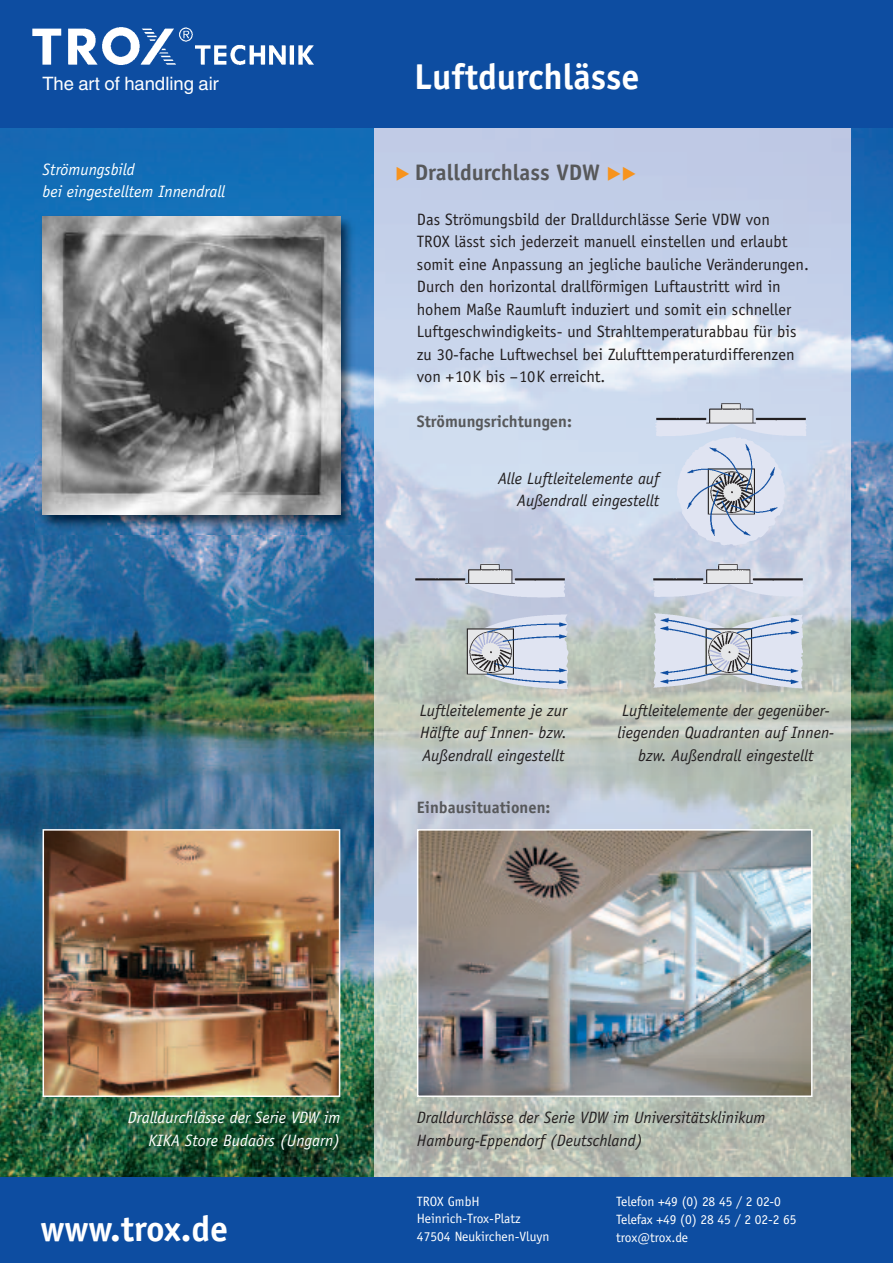
<style>
.page{position:relative;width:893px;height:1263px;background:#fff}
.page>*{position:absolute;margin:0;border:0;box-sizing:border-box;transform-origin:0 0}
.t1{font:700 36px "TROX Officina Sans";color:#fff}
.t2{font:700 22.5px "TROX Officina Sans";color:#57585a}
.t3{font:18.45px "TROX Helvetica";color:#fff}
.t4{font:16.5px/22.5px "TROX Officina Sans";color:#231f20}
.t5{font:italic 16.5px/22.5px "TROX Officina Sans";color:#231f20}
.t6{font:italic 16.5px/22.5px "TROX Officina Sans";color:#fff}
.t7{font:700 16.5px "TROX Officina Sans";color:#57585a}
.t8{font:13.5px/18px "TROX Officina Sans";letter-spacing:-.01em;color:#fff}
.s1{font-family:"European Pi Three";font-weight:400;font-size:18px;color:#f7931d}
</style>
<div class="page">
<img style="left:0;top:128px;width:892px;height:1050px">
<img style="left:374px;top:128px;width:476px;height:1050px">
<div style="left:0;top:0;width:892px;height:128px;background:#0d4da1"></div>
<div style="left:0;top:1178px;width:892px;height:85px;background:#0d4da1"></div>
<img style="left:32px;top:27px;width:282px;height:38px">
<img style="left:36px;top:210px;width:324px;height:324px">
<img style="left:43px;top:217px;width:297px;height:297px">
<img style="left:46px;top:832px;width:291px;height:262px">
<div style="left:43px;top:829px;width:297px;height:268px;border:2px solid #fff"></div>
<img style="left:420px;top:832px;width:389px;height:262px">
<div style="left:417px;top:829px;width:395px;height:268px;border:2px solid #fff"></div>
<img style="left:671px;top:448px;width:113px;height:105px">
<img style="left:648px;top:608px;width:162px;height:86px">
<img style="left:568px;top:608px;width:4px;height:88px">
<img style="left:650px;top:411px;width:165px;height:37px">
<img style="left:653px;top:401px;width:154px;height:30px">
<img style="left:412px;top:561px;width:154px;height:31px">
<img style="left:455px;top:568px;width:119px;height:40px">
<img style="left:650px;top:561px;width:154px;height:11px">
<img style="left:648px;top:572px;width:165px;height:36px">
<img style="left:472px;top:608px;width:96px;height:89px">
<img style="left:681px;top:442px;width:101px;height:102px">
<img style="left:657px;top:611px;width:143px;height:86px">
<img style="left:456px;top:622px;width:59px;height:58px">
<img style="left:701px;top:624px;width:51px;height:59px">
<p class="t3" style="left:42px;top:77px;width:178px">The art of handling air</p>
<p class="t6" style="left:43px;top:159px;width:184px">Strömungsbild<br>bei eingestelltem Innendrall</p>
<h1 class="t1" style="left:414px;top:63px;width:227px">Luftdurchlässe</h1>
<h2 class="t2" style="left:395px;top:163px;width:243px"><span class="s1">-</span> Dralldurchlass VDW <span class="s1">--</span></h2>
<p class="t4" style="left:417px;top:209px;width:393px">Das Strömungsbild der Dralldurchlässe Serie VDW von<br>TROX lässt sich jederzeit manuell einstellen und erlaubt somit eine Anpassung an jegliche bauliche Veränderungen.<br>Durch den horizontal drallförmigen Luftaustritt wird in hohem Maße Raumluft induziert und somit ein schneller Luftgeschwindigkeits- und Strahltemperaturabbau für bis zu 30-fache Luftwechsel bei Zulufttemperaturdifferenzen von +10K bis –10K erreicht.</p>
<p class="t7" style="left:417px;top:415px;width:156px">Strömungsrichtungen:</p>
<p class="t5" style="left:498px;top:468px;width:163px;text-align:right">Alle Luftleitelemente auf<br>Außendrall eingestellt</p>
<p class="t5" style="left:420px;top:700px;width:149px;text-align:justify">Luftleitelemente je zur Hälfte auf Innen- bzw.<br>Außendrall eingestellt</p>
<p class="t5" style="left:617px;top:700px;width:218px;text-align:center">Luftleitelemente der gegenüber&shy;liegenden Quadranten auf Innen&shy;bzw. Außendrall eingestellt</p>
<p class="t7" style="left:417px;top:802px;width:135px">Einbausituationen:</p>
<p class="t6" style="left:128px;top:1108px;width:214px;text-align:right">Dralldurchlässe der Serie VDW im<br>KIKA Store Budaörs (Ungarn)</p>
<p class="t5" style="left:417px;top:1108px;width:350px">Dralldurchlässe der Serie VDW im Universitätsklinikum<br>Hamburg-Eppendorf (Deutschland)</p>
<h1 class="t1" style="left:41px;top:1215px;width:189px">www.trox.de</h1>
<p class="t8" style="left:417px;top:1193px;width:134px">TROX GmbH<br>Heinrich-Trox-Platz<br>47504 Neukirchen-Vluyn</p>
<p class="t8" style="left:616px;top:1193px;width:182px">Telefon +49 (0) 28 45 / 2 02-0<br>Telefax +49 (0) 28 45 / 2 02-2 65 trox@trox.de</p>
</div>
